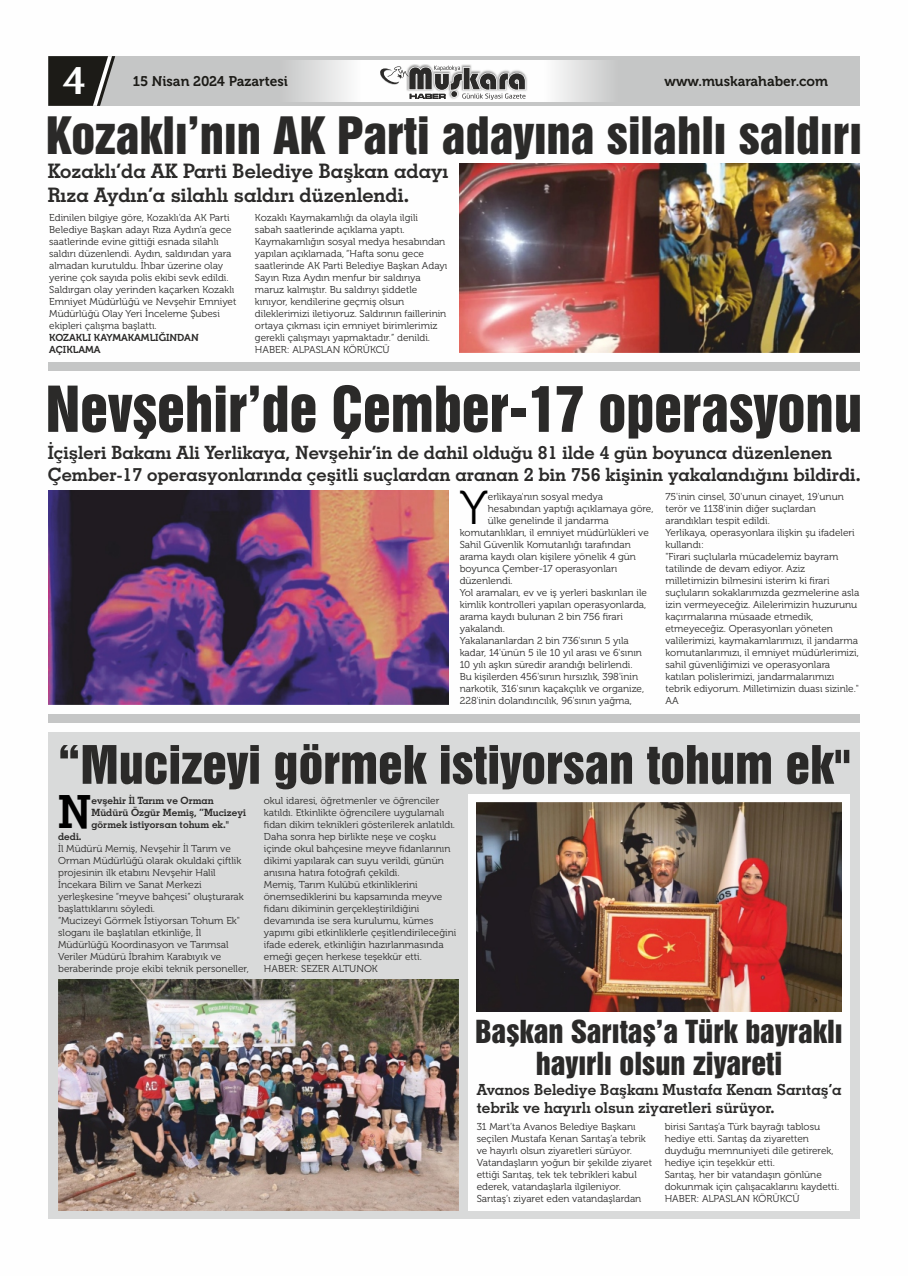
<style>
.page{position:relative;width:908px;height:1276px;background:#fff}
.page>*{position:absolute;margin:0;border:0;box-sizing:border-box;transform-origin:0 0}
.t1{font:57.7px "Swiss 921 BT";color:#2b2a29}
.t2{font:48.4px "Swiss 921 BT";color:#2b2a29;scale:1.04 1}
.t3{font:47.5px "Museo 300";color:#000}
.t4{font:47px "Swiss 921 BT";color:#2b2a29;scale:1.04 1}
.t5{font:45.8px "Geometric Slabserif 703 Bold BT";color:#000}
.t6{font:700 40.3px "Optima";color:#fefefe}
.t7{font:29px/32.3px "Swiss 921 BT";color:#2b2a29;text-align:center;scale:1.04 1}
.t8{font:20px/23.9px "Geometric Slabserif 703 Bold BT";color:#2b2a29}
.t9{font:18.3px/22px "Geometric Slabserif 703 Bold BT";color:#2b2a29}
.t10{font:15.3px/18.3px "Geometric Slabserif 703 Bold BT";color:#2b2a29}
.t11{font:14px "Museo 700";color:#1c1b17}
.t12{font:10px/12px "Museo 300";color:#2b2a29}
.t13{font:10px/12px "Geometric Slabserif 703 Bold BT";color:#2b2a29}
.t14{font:10px/12px "Museo 700";color:#2b2a29}
</style>
<div class="page">
<svg style="left:115px;top:56px;width:744px;height:50px;fill:#c5c6c6"></svg>
<svg style="left:48px;top:56px;width:67px;height:50px"></svg>
<img style="left:406px;top:64px;width:121px;height:36px">
<svg style="left:378px;top:66px;width:148px;height:36px"></svg>
<div style="left:48px;top:732px;width:811px;height:487px;background:#d9dada"></div>
<img style="left:459px;top:164px;width:400px;height:189px">
<div style="left:48px;top:363px;width:811px;height:8px;background:#c5c6c6"></div>
<img style="left:48px;top:491px;width:400px;height:213px">
<div style="left:48px;top:714px;width:811px;height:8px;background:#c5c6c6"></div>
<div style="left:468px;top:794px;width:381px;height:416px;background:#fefefe"></div>
<img style="left:58px;top:980px;width:400px;height:230px">
<img style="left:476px;top:802px;width:364px;height:209px">
<h3 class="t6" style="left:62px;top:63px;width:26px">64</h3>
<h3 class="t11" style="left:133px;top:78px;width:153px">3 Haziran 200223 Cumart</h3>
<h3 class="t11" style="left:133px;top:75px;width:70px">15 Nisan 2</h3>
<h3 class="t11" style="left:217px;top:75px;width:87px">4 Pazartesiesi</h3>
<h3 class="t11" style="left:664px;top:78px;width:36px">www</h3>
<h3 class="t11" style="left:750px;top:75px;width:79px">ahaber..com</h3>
<h3 class="t4" style="left:46px;top:118px;width:785px">Kozaklı’nın AK Parti adayına silahlı saldırı</h3>
<h3 class="t11" style="left:698px;top:75px;width:131px">.muskarahaber com</h3>
<h3 class="t11" style="left:664px;top:78px;width:88px">www.muskar</h3>
<h3 class="t8" style="left:48px;top:161px;width:402px">Kozaklı’da AK Parti Belediye Başkan adayı<br>Rıza Aydın’a silahlı saldırı düzenlendi.</h3>
<p class="t12" style="left:49px;top:212px;width:189px">Edinilen bilgiye göre, Kozaklı’da AK Parti Belediye Başkan adayı Rıza Aydın’a gece saatlerinde evine gittiği esnada silahlı saldırı düzenlendi. Aydın, saldırıdan yara almadan kurutuldu. İhbar üzerine olay yerine çok sayıda polis ekibi sevk edildi.<br>Saldırgan olay yerinden kaçarken Kozaklı Emniyet Müdürlüğü ve Nevşehir Emniyet Müdürlüğü Olay Yeri İnceleme Şubesi ekipleri çalışma başlattı.</p>
<p class="t14" style="left:49px;top:332px;width:151px">KOZAKLI KAYMAKAMLIĞINDAN<br>AÇIKLAMA</p>
<p class="t12" style="left:255px;top:212px;width:194px">Kozaklı Kaymakamlığı da olayla ilgili<br>sabah saatlerinde açıklama yaptı.<br>Kaymakamlığın sosyal medya hesabından yapılan açıklamada, “Hafta sonu gece saatlerinde AK Parti Belediye Başkan Adayı Sayın Rıza Aydın menfur bir saldırıya maruz kalmıştır. Bu saldırıyı şiddetle kınıyor, kendilerine geçmiş olsun dileklerimizi iletiyoruz. Saldırının faillerinin ortaya çıkması için emniyet birimlerimiz gerekli çalışmayı yapmaktadır.” denildi.<br>HABER: ALPASLAN KÖRÜKCÜ</p>
<h1 class="t1" style="left:46px;top:388px;width:817px">Nevşehir’de Çember-17 operasyonu</h1>
<h3 class="t9" style="left:48px;top:443px;width:813px">İçişleri Bakanı Ali Yerlikaya, Nevşehir’in de dahil olduğu 81 ilde 4 gün boyunca düzenlenen<br>Çember-17 operasyonlarında çeşitli suçlardan aranan 2 bin 756 kişinin yakalandığını bildirdi.</h3>
<h3 class="t3" style="left:459px;top:488px;width:30px">Y</h3>
<p class="t12" style="left:487px;top:491px;width:117px">erlikaya'nın sosyal medya</p>
<p class="t12" style="left:665px;top:491px;width:195px">75'inin cinsel, 30'unun cinayet, 19'unun terör ve 1138'inin diğer suçlardan arandıkları tespit edildi.<br>Yerlikaya, operasyonlara ilişkin şu ifadeleri kullandı:<br>"Firari suçlularla mücadelemiz bayram tatilinde de devam ediyor. Aziz milletimizin bilmesini isterim ki firari suçluların sokaklarımızda gezmelerine asla izin vermeyeceğiz. Ailelerimizin huzurunu kaçırmalarına müsaade etmedik, etmeyeceğiz. Operasyonları yöneten valilerimizi, kaymakamlarımızı, il jandarma komutanlarımızı, il emniyet müdürlerimizi, sahil güvenliğimizi ve operasyonlara katılan polislerimizi, jandarmalarımızı tebrik ediyorum. Milletimizin duası sizinle." AA</p>
<p class="t12" style="left:487px;top:503px;width:167px">hesabından yaptığı açıklamaya göre,</p>
<p class="t12" style="left:487px;top:515px;width:122px">ülke genelinde il jandarma</p>
<p class="t12" style="left:459px;top:527px;width:190px">komutanlıkları, il emniyet müdürlükleri ve</p>
<p class="t12" style="left:459px;top:539px;width:172px">Sahil Güvenlik Komutanlığı tarafından</p>
<p class="t12" style="left:459px;top:551px;width:178px">arama kaydı olan kişilere yönelik 4 gün</p>
<p class="t12" style="left:459px;top:563px;width:159px">boyunca Çember-17 operasyonları</p>
<p class="t12" style="left:459px;top:575px;width:54px">düzenlendi.</p>
<p class="t12" style="left:459px;top:587px;width:189px">Yol aramaları, ev ve iş yerleri baskınları ile</p>
<p class="t12" style="left:459px;top:599px;width:188px">kimlik kontrolleri yapılan operasyonlarda,</p>
<p class="t12" style="left:459px;top:611px;width:164px">arama kaydı bulunan 2 bin 756 firari</p>
<p class="t12" style="left:459px;top:623px;width:47px">yakalandı.</p>
<p class="t12" style="left:459px;top:635px;width:170px">Yakalananlardan 2 bin 736'sının 5 yıla</p>
<p class="t12" style="left:459px;top:647px;width:184px">kadar, 14'ünün 5 ile 10 yıl arası ve 6'sının</p>
<p class="t12" style="left:459px;top:659px;width:174px">10 yılı aşkın süredir arandığı belirlendi.</p>
<p class="t12" style="left:459px;top:671px;width:180px">Bu kişilerden 456'sının hırsızlık, 398'inin</p>
<p class="t12" style="left:459px;top:683px;width:186px">narkotik, 316'sının kaçakçılık ve organize,</p>
<p class="t12" style="left:459px;top:695px;width:174px">228'inin dolandırıcılık, 96'sının yağma,</p>
<h2 class="t2" style="left:58px;top:747px;width:763px">“Mucizeyi görmek istiyorsan tohum ek"</h2>
<h3 class="t5" style="left:58px;top:793px;width:35px">N</h3>
<p class="t13" style="left:91px;top:795px;width:156px">evşehir İl Tarım ve Orman<br>Müdürü Özgür Memiş, “Mucizeyi görmek istiyorsan tohum ek."</p>
<p class="t13" style="left:58px;top:831px;width:25px">dedi.</p>
<p class="t12" style="left:58px;top:843px;width:192px">İl Müdürü Memiş, Nevşehir İl Tarım ve Orman Müdürlüğü olarak okuldaki çiftlik projesinin ilk etabını Nevşehir Halil İncekara Bilim ve Sanat Merkezi yerleşkesine “meyve bahçesi” oluşturarak başlattıklarını söyledi.<br>“Mucizeyi Görmek İstiyorsan Tohum Ek" sloganı ile başlatılan etkinliğe, İl Müdürlüğü Koordinasyon ve Tarımsal Veriler Müdürü İbrahim Karabıyık ve beraberinde proje ekibi teknik personeller,</p>
<p class="t12" style="left:264px;top:795px;width:194px">okul idaresi, öğretmenler ve öğrenciler katıldı. Etkinlikte öğrencilere uygulamalı fidan dikim teknikleri gösterilerek anlatıldı.<br>Daha sonra hep birlikte neşe ve coşku içinde okul bahçesine meyve fidanlarının dikimi yapılarak can suyu verildi, günün anısına hatıra fotoğrafı çekildi.<br>Memiş, Tarım Kulübü etkinliklerini önemsediklerini bu kapsamında meyve fidanı dikiminin gerçekleştirildiğini devamında ise sera kurulumu, kümes yapımı gibi etkinliklerle çeşitlendirileceğini ifade ederek, etkinliğin hazırlanmasında emeği geçen herkese teşekkür etti.<br>HABER: SEZER ALTUNOK</p>
<h3 class="t7" style="left:475px;top:1019px;width:354px">Başkan Sarıtaş’a Türk bayraklı hayırlı olsun ziyareti</h3>
<h3 class="t10" style="left:476px;top:1082px;width:366px">Avanos Belediye Başkanı Mustafa Kenan Sarıtaş’a tebrik ve hayırlı olsun ziyaretleri sürüyor.</h3>
<p class="t12" style="left:476px;top:1121px;width:177px">31 Mart’ta Avanos Belediye Başkanı seçilen Mustafa Kenan Sarıtaş’a tebrik ve hayırlı olsun ziyaretleri sürüyor.<br>Vatandaşların yoğun bir şekilde ziyaret ettiği Sarıtaş, tek tek tebrikleri kabul ederek, vatandaşlarla ilgileniyor.<br>Sarıtaş’ı ziyaret eden vatandaşlardan</p>
<p class="t12" style="left:664px;top:1121px;width:176px">birisi Sarıtaş’a Türk bayrağı tablosu hediye etti. Sarıtaş da ziyaretten duyduğu memnuniyeti dile getirerek, hediye için teşekkür etti.<br>Sarıtaş, her bir vatandaşın gönlüne dokunmak için çalışacaklarını kaydetti.<br>HABER: ALPASLAN KÖRÜKCÜ</p>
</div>
